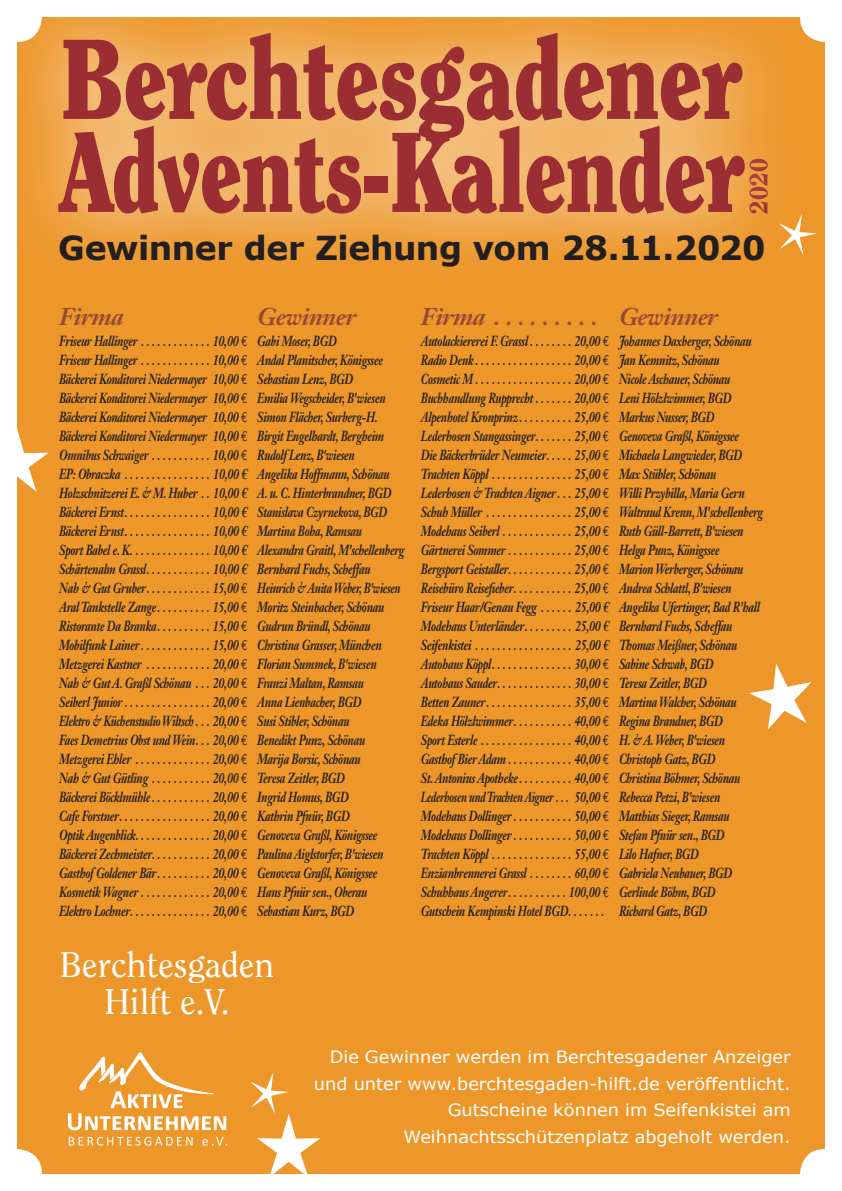
<style>
.page{position:relative;width:842px;height:1191px;background:#fff}
.page>*{position:absolute;margin:0;border:0;box-sizing:border-box;transform-origin:0 0}
.t1{font:35.3px "ITC Clearface";color:#fff}
.t2{font:700 33px "Verdana";letter-spacing:-.015em;color:#231f20}
.t3{font:800 24.9px "Clearface ITCBQ";color:#9a2e32}
.t4{font:italic 700 24px "Janson Text LT Std";letter-spacing:-.025em;color:#954a35}
.t5{font:17px/26.5px "Verdana";color:#fff;text-align:right;scale:1.05 1}
.t6{font:italic 700 14.4px "Janson Text LT Std";letter-spacing:-.025em;color:#231f20;scale:.75 1}
.t7{font:italic 700 14.4px "Janson Text LT Std";letter-spacing:-.025em;color:#231f20;scale:.7 1}
.t8{font:italic 700 14.4px "Janson Text LT Std";letter-spacing:-.025em;color:#231f20;scale:.72 1}
.s1{font-family:"Euro Mono";font-weight:400;font-style:normal}
</style>
<div class="page">
<div style="left:17px;top:17px;width:808px;height:1157px;background:#ed972b;border-radius:25px"></div>
<div style="left:0;top:0;width:805px;height:278px;background:#fff;opacity:.75"></div>
<svg style="left:58px;top:33px;width:687px;height:180px;background:#cb794c"></svg>
<svg style="left:779px;top:213px;width:38px;height:42px"></svg>
<svg style="left:250px;top:1072px;width:71px;height:102px"></svg>
<svg style="left:17px;top:428px;width:32px;height:64px"></svg>
<svg style="left:749px;top:663px;width:63px;height:66px"></svg>
<svg style="left:68px;top:1052px;width:158px;height:78px"></svg>
<svg style="left:69px;top:1136px;width:124px;height:9px"></svg>
<svg style="left:202px;top:1136px;width:25px;height:9px"></svg>
<p class="t3" style="left:744px;top:213px;width:57px;rotate:-90deg">2020</p>
<p class="t2" style="left:58px;top:226px;width:709px">Gewinner der Ziehung vom 28.11.2020</p>
<p class="t4" style="left:59px;top:301px;width:66px">Firma</p>
<p class="t4" style="left:257px;top:301px;width:100px">Gewinner</p>
<p class="t6" style="left:59px;top:332px;width:372px">Friseur Hallinger . . . . . . . . . . . . 10,00 <span class="s1">E</span> Gabi Moser, BGD</p>
<p class="t6" style="left:59px;top:351px;width:433px">Friseur Hallinger . . . . . . . . . . . . 10,00 <span class="s1">E</span> Andal Planitscher, Königssee</p>
<p class="t6" style="left:59px;top:370px;width:393px">Bäckerei Konditorei Niedermayer 10,00 <span class="s1">E</span> Sebastian Lenz, BGD</p>
<p class="t6" style="left:59px;top:389px;width:437px">Bäckerei Konditorei Niedermayer 10,00 <span class="s1">E</span> Emilia Wegscheider, B'wiesen</p>
<p class="t6" style="left:59px;top:408px;width:424px">Bäckerei Konditorei Niedermayer 10,00 <span class="s1">E</span> Simon Flächer, Surberg-H.</p>
<p class="t6" style="left:59px;top:427px;width:435px">Bäckerei Konditorei Niedermayer 10,00 <span class="s1">E</span> Birgit Engelhardt, Bergheim</p>
<p class="t6" style="left:59px;top:446px;width:396px">Omnibus Schwaiger . . . . . . . . . . . 10,00 <span class="s1">E</span> Rudolf Lenz, B'wiesen</p>
<p class="t6" style="left:59px;top:465px;width:442px">EP: Obraczka . . . . . . . . . . . . . . . . 10,00 € Angelika Hoffmann, Schönau</p>
<p class="t6" style="left:59px;top:484px;width:445px">Holzschnitzerei E. &amp; M. Huber . . 10,00 € A. u. C. Hinterbrandner, BGD</p>
<p class="t6" style="left:59px;top:503px;width:439px">Bäckerei Ernst . . . . . . . . . . . . . . . . 10,00 € Stanislava Czyrnekova, BGD</p>
<p class="t6" style="left:59px;top:522px;width:405px">Bäckerei Ernst . . . . . . . . . . . . . . . . 10,00 € Martina Boha, Ramsau</p>
<p class="t6" style="left:59px;top:541px;width:462px">Sport Babel e. K. . . . . . . . . . . . . . . 10,00 € Alexandra Graitl, M'schellenberg</p>
<p class="t6" style="left:59px;top:560px;width:417px">Schärtenalm Grassl . . . . . . . . . . . . 10,00 € Bernhard Fuchs, Scheffau</p>
<p class="t6" style="left:59px;top:579px;width:457px">Nah &amp; Gut Gruber . . . . . . . . . . . 15,00 <span class="s1">E</span> Heinrich &amp; Anita Weber, B'wiesen</p>
<p class="t6" style="left:59px;top:598px;width:435px">Aral Tankstelle Zange . . . . . . . . . . 15,00 <span class="s1">E</span> Moritz Steinbacher, Schönau</p>
<p class="t6" style="left:59px;top:617px;width:417px">Ristorante Da Branka . . . . . . . . . . 15,00 <span class="s1">E</span> Gudrun Bründl, Schönau</p>
<p class="t6" style="left:59px;top:636px;width:431px">Mobilfunk Lainer . . . . . . . . . . . . 15,00 <span class="s1">E</span> Christina Grasser, München</p>
<p class="t6" style="left:59px;top:655px;width:425px">Metzgerei Kastner . . . . . . . . . . . 20,00 <span class="s1">E</span> Florian Summek, B'wiesen</p>
<p class="t6" style="left:59px;top:674px;width:408px">Nah &amp; Gut A. Graßl Schönau . . 20,00 <span class="s1">E</span> Franzi Maltan, Ramsau</p>
<p class="t6" style="left:59px;top:693px;width:405px">Seiberl Junior . . . . . . . . . . . . . . . 20,00 <span class="s1">E</span> Anna Lienbacher, BGD</p>
<p class="t8" style="left:59px;top:712px;width:405px">Elektro &amp; Küchenstudio Wiltsch . . 20,00 <span class="s1">E</span> Susi Stibler, Schönau</p>
<p class="t6" style="left:59px;top:731px;width:409px">Faes Demetrius Obst und Wein . . 20,00 <span class="s1">E</span> Benedikt Punz, Schönau</p>
<p class="t6" style="left:59px;top:750px;width:403px">Metzgerei Ehler . . . . . . . . . . . . . 20,00 <span class="s1">E</span> Marija Borsic, Schönau</p>
<p class="t6" style="left:59px;top:769px;width:383px">Nah &amp; Gut Gütling . . . . . . . . . . 20,00 <span class="s1">E</span> Teresa Zeitler, BGD</p>
<p class="t6" style="left:59px;top:788px;width:388px">Bäckerei Böcklmühle . . . . . . . . . . . 20,00 <span class="s1">E</span> Ingrid Homus, BGD</p>
<p class="t6" style="left:59px;top:807px;width:389px">Cafe Forstner . . . . . . . . . . . . . . . . 20,00 <span class="s1">E</span> Kathrin Pfnür, BGD</p>
<p class="t6" style="left:59px;top:826px;width:426px">Optik Augenblick . . . . . . . . . . . . . 20,00 <span class="s1">E</span> Genoveva Graßl, Königssee</p>
<p class="t6" style="left:59px;top:845px;width:434px">Bäckerei Zechmeister . . . . . . . . . . 20,00 <span class="s1">E</span> Paulina Aiglstorfer, B'wiesen</p>
<p class="t6" style="left:59px;top:864px;width:426px">Gasthof Goldener Bär . . . . . . . . . 20,00 <span class="s1">E</span> Genoveva Graßl, Königssee</p>
<p class="t6" style="left:59px;top:883px;width:412px">Kosmetik Wagner . . . . . . . . . . . . 20,00 <span class="s1">E</span> Hans Pfnür sen., Oberau</p>
<p class="t6" style="left:59px;top:902px;width:395px">Elektro Lochner . . . . . . . . . . . . . . 20,00 <span class="s1">E</span> Sebastian Kurz, BGD</p>
<p class="t1" style="left:60px;top:944px;width:215px">Berchtesgaden</p>
<p class="t1" style="left:104px;top:981px;width:127px">Hilft e.V.</p>
<p class="t4" style="left:421px;top:301px;width:298px">Firma . . . . . . . . . Gewinner</p>
<p class="t6" style="left:421px;top:332px;width:442px">Autolackiererei F. Grassl . . . . . . . . 20,00 <span class="s1">E</span> Johannes Daxberger, Schönau</p>
<p class="t6" style="left:421px;top:351px;width:400px">Radio Denk . . . . . . . . . . . . . . . . . 20,00 <span class="s1">E</span> Jan Kemnitz, Schönau</p>
<p class="t6" style="left:421px;top:370px;width:414px">Cosmetic M . . . . . . . . . . . . . . . . . 20,00 <span class="s1">E</span> Nicole Aschauer, Schönau</p>
<p class="t6" style="left:421px;top:389px;width:416px">Buchhandlung Rupprecht . . . . . . 20,00 <span class="s1">€</span> Leni Hölzlwimmer, BGD</p>
<p class="t6" style="left:421px;top:408px;width:393px">Alpenhotel Kronprinz . . . . . . . . . . 25,00 <span class="s1">€</span> Markus Nusser, BGD</p>
<p class="t6" style="left:421px;top:427px;width:426px">Lederhosen Stangassinger . . . . . . 25,00 <span class="s1">E</span> Genoveva Graßl, Königssee</p>
<p class="t6" style="left:421px;top:446px;width:430px">Die Bäckerbrüder Neumeier . . . . 25,00 <span class="s1">E</span> Michaela Langwieder, BGD</p>
<p class="t6" style="left:421px;top:465px;width:395px">Trachten Köppl . . . . . . . . . . . . . . 25,00 <span class="s1">E</span> Max Stübler, Schönau</p>
<p class="t6" style="left:421px;top:484px;width:433px">Lederhosen &amp; Trachten Aigner . . 25,00 <span class="s1">E</span> Willi Przybilla, Maria Gern</p>
<p class="t6" style="left:421px;top:503px;width:458px">Schuh Müller . . . . . . . . . . . . . . . 25,00 <span class="s1">E</span> Waltraud Krenn, M'schellenberg</p>
<p class="t6" style="left:421px;top:522px;width:432px">Modehaus Seiberl . . . . . . . . . . . . 25,00 <span class="s1">E</span> Ruth Güll-Barrett, B'wiesen</p>
<p class="t6" style="left:421px;top:541px;width:400px">Gärtnerei Sommer . . . . . . . . . . . 25,00 <span class="s1">E</span> Helga Punz, Königssee</p>
<p class="t6" style="left:421px;top:560px;width:431px">Bergsport Geistaller . . . . . . . . . . . 25,00 <span class="s1">E</span> Marion Werberger, Schönau</p>
<p class="t6" style="left:421px;top:579px;width:415px">Reisebüro Reisefieber . . . . . . . . . . 25,00 <span class="s1">E</span> Andrea Schlattl, B'wiesen</p>
<p class="t6" style="left:421px;top:598px;width:453px">Friseur Haar/Genau Fegg . . . . . . 25,00 € Angelika Ufertinger, Bad R'hall</p>
<p class="t6" style="left:421px;top:617px;width:417px">Modehaus Unterländer . . . . . . . . . 25,00 € Bernhard Fuchs, Scheffau</p>
<p class="t6" style="left:421px;top:636px;width:423px">Seifenkistei . . . . . . . . . . . . . . . . . . 25,00 € Thomas Meißner, Schönau</p>
<p class="t6" style="left:421px;top:655px;width:392px">Autohaus Köppl . . . . . . . . . . . . . . . 30,00 <span class="s1">€</span> Sabine Schwab, BGD</p>
<p class="t6" style="left:421px;top:674px;width:383px">Autohaus Sauder . . . . . . . . . . . . . . 30,00 <span class="s1">€</span> Teresa Zeitler, BGD</p>
<p class="t6" style="left:421px;top:693px;width:422px">Betten Zauner . . . . . . . . . . . . . . . . 35,00 <span class="s1">€</span> Martina Walcher, Schönau</p>
<p class="t6" style="left:421px;top:712px;width:404px">Edeka Hölzlwimmer . . . . . . . . . . 40,00 <span class="s1">E</span> Regina Brandner, BGD</p>
<p class="t6" style="left:421px;top:731px;width:407px">Sport Esterle . . . . . . . . . . . . . . . . 40,00 <span class="s1">E</span> H. &amp; A. Weber, B'wiesen</p>
<p class="t6" style="left:421px;top:750px;width:394px">Gasthof Bier Adam . . . . . . . . . . . 40,00 <span class="s1">E</span> Christoph Gatz, BGD</p>
<p class="t6" style="left:421px;top:769px;width:427px">St. Antonius Apotheke . . . . . . . . . 40,00 <span class="s1">E</span> Christina Böhmer, Schönau</p>
<p class="t7" style="left:421px;top:788px;width:429px">Lederhosen und Trachten Aigner . . . 50,00 <span class="s1">E</span> Rebecca Petzi, B'wiesen</p>
<p class="t6" style="left:421px;top:807px;width:413px">Modehaus Dollinger . . . . . . . . . . . 50,00 <span class="s1">E</span> Matthias Sieger, Ramsau</p>
<p class="t6" style="left:421px;top:826px;width:406px">Modehaus Dollinger . . . . . . . . . . 50,00 <span class="s1">E</span> Stefan Pfnür sen., BGD</p>
<p class="t6" style="left:421px;top:845px;width:372px">Trachten Köppl . . . . . . . . . . . . . . 55,00 <span class="s1">E</span> Lilo Hafner, BGD</p>
<p class="t6" style="left:421px;top:864px;width:416px">Enzianbrennerei Grassl . . . . . . . 60,00 <span class="s1">E</span> Gabriela Neubauer, BGD</p>
<p class="t6" style="left:421px;top:883px;width:394px">Schuhhaus Angerer . . . . . . . . . . 100,00 <span class="s1">E</span> Gerlinde Böhm, BGD</p>
<p class="t6" style="left:421px;top:902px;width:383px">Gutschein Kempinski Hotel BGD . . . . . . . Richard Gatz, BGD</p>
<p class="t5" style="left:314px;top:1043px;width:456px">Die Gewinner werden im Berchtesgadener Anzeiger und unter www.berchtesgaden-hilft.de veröffentlicht.<br>Gutscheine können im Seifenkistei am Weihnachtsschützenplatz abgeholt werden.</p>
</div>
